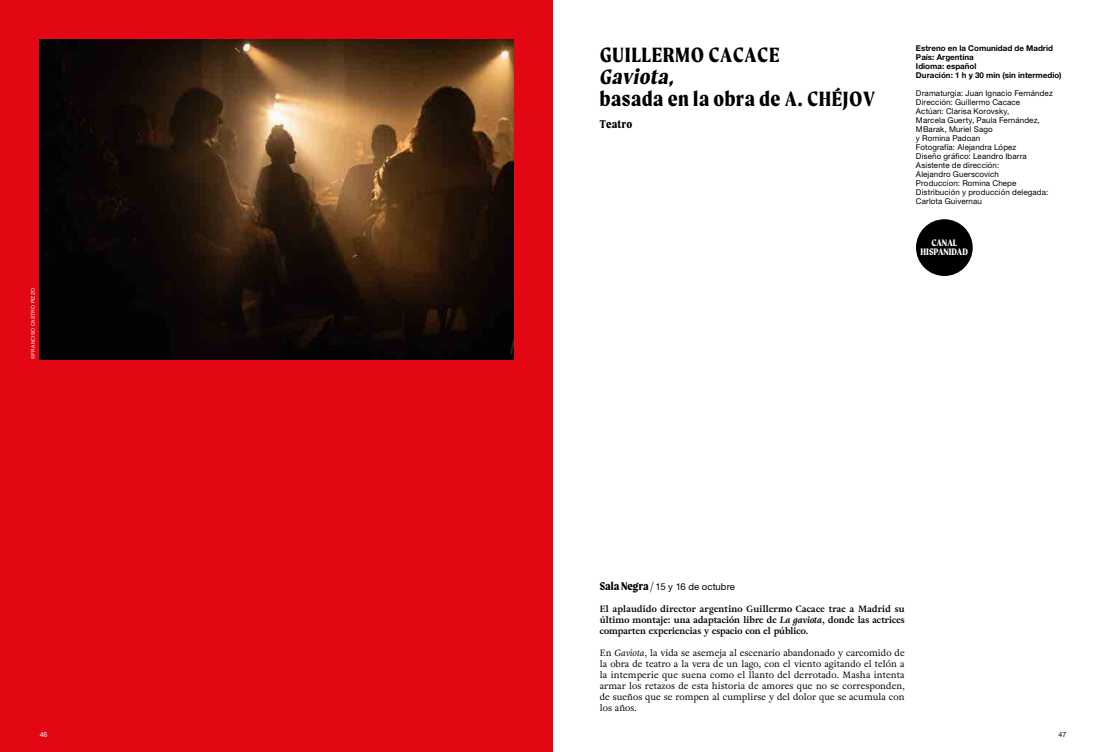
<style>
.page{position:relative;width:1106px;height:752px;background:#fff}
.page>*{position:absolute;margin:0;border:0;box-sizing:border-box;transform-origin:0 0}
.t1{font:700 22px "Moret";letter-spacing:.025em;color:#000}
.t2{font:italic 700 22px "Moret";letter-spacing:.025em;color:#000}
.t3{font:700 12px "Moret";letter-spacing:.02em;color:#000}
.t4{font:700 10px/9px "Moret";color:#fff;text-align:center}
.t5{font:9.5px "Helvetica Neue LT Pro";letter-spacing:.005em;color:#000}
.t6{font:9px/11px "Adriane Text";color:#000;text-align:justify}
.t7{font:700 9px/11px "Adriane Text";color:#000;text-align:justify}
.t8{font:8px/9px "Helvetica Neue LT Pro";letter-spacing:.015em;color:#000}
.t9{font:700 8px/9px "Helvetica Neue LT Pro";color:#000}
.t10{font:7px "Helvetica Neue LT Pro";color:#fff}
.t11{font:7px "Helvetica Neue LT Pro";color:#000}
.t12{font:5px "Helvetica Neue LT Pro";letter-spacing:.04em;color:#fff}
.s1{font-family:"Moret";font-weight:700;font-size:12px}
.s2{font-style:italic}
</style>
<div class="page">
<div style="left:0;top:0;width:553px;height:751px;background:#e30613"></div>
<img style="left:40px;top:40px;width:473px;height:319px">
<div style="left:916px;top:219px;width:56px;height:57px;background:#000;border-radius:50%"></div>
<p class="t12" style="left:30px;top:359px;width:72px;rotate:-90deg">©FRANCISO CASTRO PIZZO</p>
<h1 class="t1" style="left:600px;top:42px;width:181px">GUILLERMO CACACE</h1>
<h1 class="t2" style="left:600px;top:64px;width:76px">Gaviota,</h1>
<h1 class="t1" style="left:600px;top:86px;width:277px">basada en la obra de A. CHÉJOV</h1>
<h2 class="t3" style="left:600px;top:117px;width:34px">Teatro</h2>
<p class="t9" style="left:916px;top:43px;width:147px">Estreno en la Comunidad de Madrid<br>País: Argentina<br>Idioma: español<br>Duración: 1 h y 30 min (sin intermedio)</p>
<p class="t8" style="left:916px;top:88px;width:138px">Dramaturgia: Juan Ignacio Fernández<br>Dirección: Guillermo Cacace<br>Actúan: Clarisa Korovsky,<br>Marcela Guerty, Paula Fernández,<br>MBarak, Muriel Sago<br>y Romina Padoan<br>Fotografía: Alejandra López<br>Diseño gráfico: Leandro Ibarra<br>Asistente de dirección:<br>Alejandro Guerscovich<br>Produccion: Romina Chepe<br>Distribución y producción delegada:<br>Carlota Guivernau</p>
<p class="t4" style="left:920px;top:237px;width:49px">CANAL<br>HISPANIDAD</p>
<p class="t5" style="left:600px;top:581px;width:137px"><span class="s1">Sala Negra /</span> 15 y 16 de octubre</p>
<p class="t7" style="left:600px;top:603px;width:306px">El aplaudido director argentino Guillermo Cacace trae a Madrid su último montaje: una adaptación libre de <span class="s2">La gaviota</span>, donde las actrices comparten experiencias y espacio con el público.</p>
<p class="t6" style="left:600px;top:647px;width:306px">En <span class="s2">Gaviota</span>, la vida se asemeja al escenario abandonado y carcomido de la obra de teatro a la vera de un lago, con el viento agitando el telón a la intemperie que suena como el llanto del derrotado. Masha intenta armar los retazos de esta historia de amores que no se corresponden, de sueños que se rompen al cumplirse y del dolor que se acumula con los años.</p>
<p class="t10" style="left:40px;top:729px;width:9px">46</p>
<p class="t11" style="left:1058px;top:729px;width:9px">47</p>
</div>
